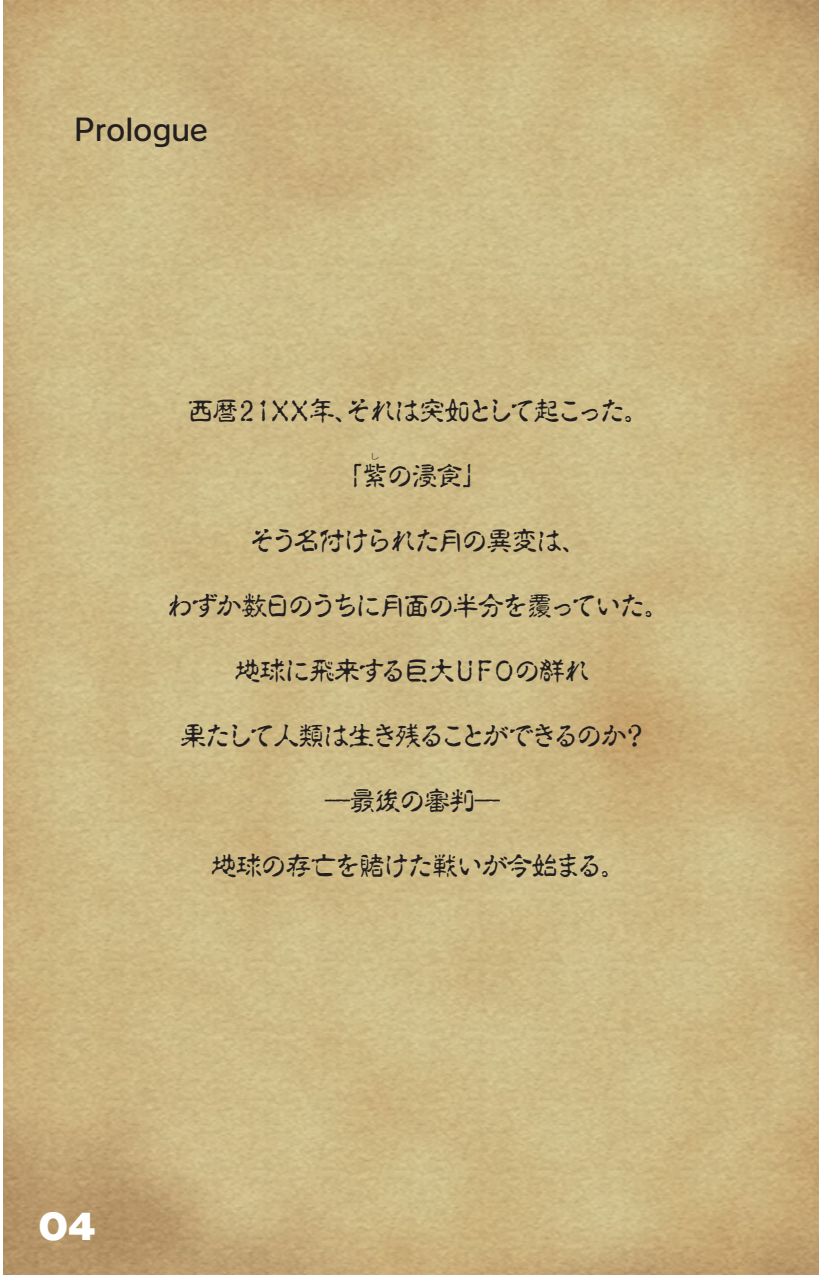
<style>
.page{position:relative;width:823px;height:1275px;background:#fff}
.page>*{position:absolute;margin:0;border:0;box-sizing:border-box;transform-origin:0 0}
.t1{font:35px "Rodin NTLG Pro UB 90 msp RKSJ H";color:#fff}
.t2{font:30px "Rodin NTLG Pro DB 90 msp RKSJ H";letter-spacing:-.44em;color:#231f20}
.t3{font:25px "Manyo Koin Large Std B 90 msp RKSJ H";letter-spacing:-.03em;color:#231f20}
.t4{font:25px "Manyo Koin Large Std B 90 msp RKSJ H";letter-spacing:-.12em;color:#231f20}
.t5{font:25px "Manyo Koin Large Std B 90 msp RKSJ H";letter-spacing:-.05em;color:#231f20}
.t6{font:25px "Manyo Koin Large Std B 90 msp RKSJ H";letter-spacing:-.01em;color:#231f20}
.t7{font:10px "Kakurei Std L 90 msp RKSJ H";color:#231f20}
</style>
<div class="page">
<img style="left:4px;top:0;width:814px;height:1275px">
<p class="t2" style="left:69px;top:119px;width:146px">Ｐｒｏｌｏｇｕｅ</p>
<p class="t4" style="left:188px;top:401px;width:462px">西暦２１ＸＸ年、それは突如として起こった。</p>
<p class="t7" style="left:370px;top:453px;width:11px">し</p>
<p class="t3" style="left:337px;top:466px;width:151px">「紫の浸食」</p>
<p class="t3" style="left:250px;top:531px;width:338px">そう名付けられた月の異変は、</p>
<p class="t3" style="left:168px;top:596px;width:503px">わずか数日のうちに月面の半分を覆っていた。</p>
<p class="t3" style="left:235px;top:661px;width:356px">地球に飛来する巨大ＵＦＯの群れ</p>
<p class="t5" style="left:181px;top:726px;width:468px">果たして人類は生き残ることができるのか？</p>
<p class="t3" style="left:325px;top:791px;width:176px">―最後の審判―</p>
<p class="t6" style="left:211px;top:856px;width:415px">地球の存亡を賭けた戦いが今始まる。</p>
<h1 class="t1" style="left:36px;top:1213px;width:65px">０４</h1>
</div>
